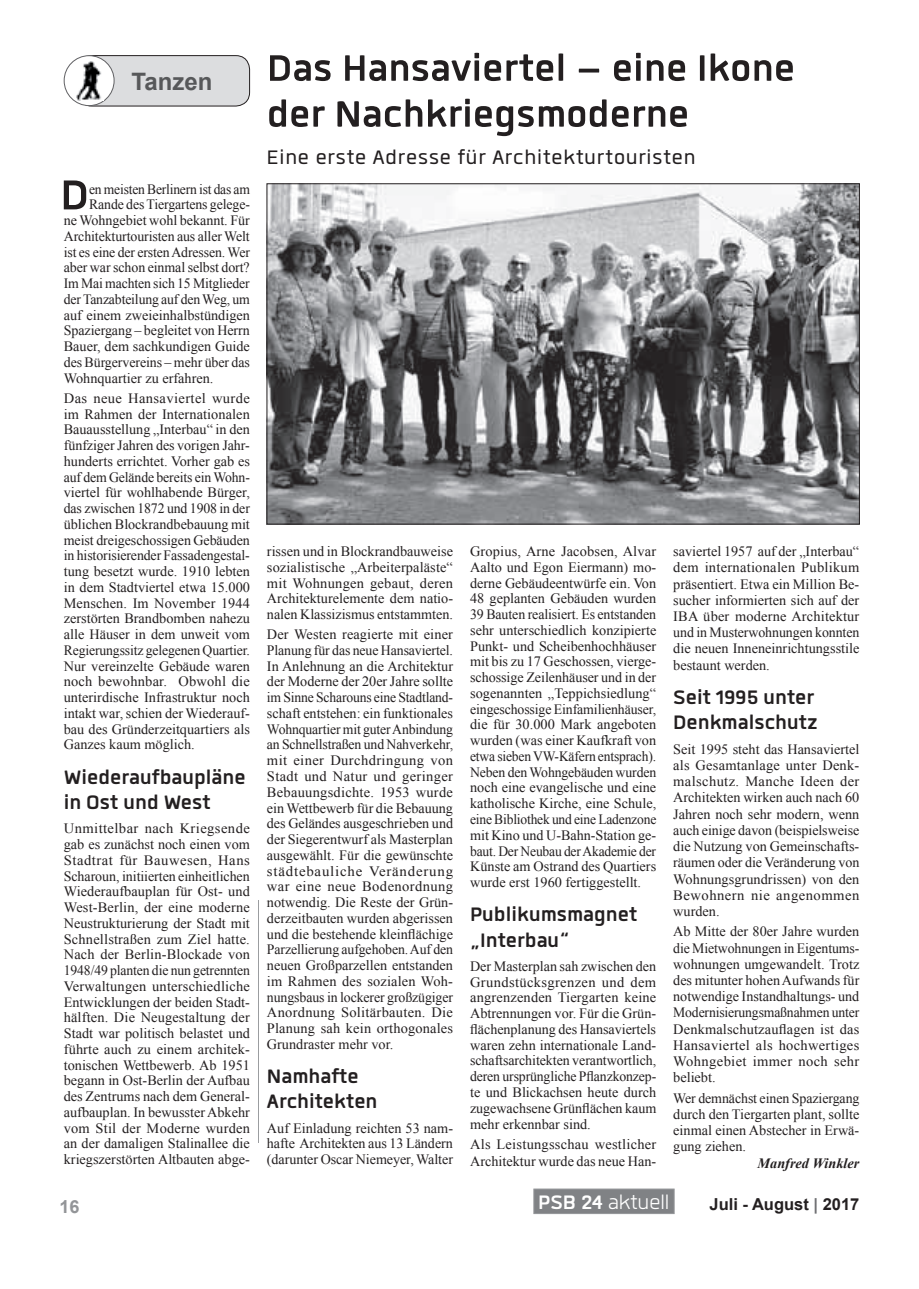
<style>
.page{position:relative;width:919px;height:1289px;background:#fff}
.page>*{position:absolute;margin:0;border:0;box-sizing:border-box;transform-origin:0 0}
.t1{font:700 57.75px "Quan";color:#231f20}
.t2{font:700 51px/45.9px "Quan";color:#231f20;text-align:center}
.t3{font:700 27px/25.5px "Quan";color:#231f20}
.t4{font:27px "Quan";letter-spacing:.03em;color:#231f20}
.t5{font:27px "Quan";color:#fff}
.t6{font:700 18px "Arial";color:#939598}
.t7{font:700 16.5px "Arial";color:#231f20}
.t8{font:14.25px/15.8px "Times New Roman";color:#231f20;text-align:justify}
.t9{font:14.25px "Times New Roman";color:#231f20;scale:.96 1}
.t10{font:14.25px "Times New Roman";color:#231f20;scale:.95 1}
.t11{font:italic 700 14.25px "Times New Roman";color:#231f20}
.s1{font-weight:700}
.s2{color:#6c6d70}
</style>
<div class="page">
<div style="left:533px;top:1188px;width:141px;height:25px;background:#808285;border:1px solid #939598"></div>
<hr style="left:258px;top:899px;width:1px;height:243px;background:#9b9da0">
<div style="left:78px;top:56px;width:171px;height:50px;background:#dcdddf;border-radius:14px"></div>
<div style="left:78px;top:55px;width:172px;height:51px;border:1px solid #231f20;border-radius:14px"></div>
<div style="left:64px;top:56px;width:50px;height:50px;background:#fff;border-radius:50%"></div>
<div style="left:64px;top:55px;width:50px;height:51px;border:1px solid #606063;border-radius:50%"></div>
<img style="left:77px;top:61px;width:26px;height:40px">
<img style="left:268px;top:185px;width:589px;height:337px">
<h2 class="t2" style="left:131px;top:44px;width:665px"><sub>Tanzen</sub> Das Hansaviertel – eine Ikone der Nachkriegsmoderne</h2>
<h3 class="t4" style="left:267px;top:145px;width:430px">Eine erste Adresse für Architekturtouristen</h3>
<h1 class="t1" style="left:60px;top:167px;width:30px">D</h1>
<p class="t10" style="left:89px;top:179px;width:171px">en meisten Berlinern ist das am</p>
<p class="t8" style="left:89px;top:196px;width:162px">Rande des Tiergartens gelege-</p>
<p class="t8" style="left:64px;top:212px;width:187px">ne Wohngebiet wohl bekannt. Für</p>
<p class="t8" style="left:64px;top:228px;width:187px">Architekturtouristen aus aller Welt</p>
<p class="t8" style="left:64px;top:244px;width:188px">ist es eine der ersten Adressen. Wer</p>
<p class="t8" style="left:64px;top:259px;width:187px">aber war schon einmal selbst dort?</p>
<p class="t9" style="left:64px;top:274px;width:195px">Im Mai machten sich 15 Mitglieder</p>
<p class="t9" style="left:64px;top:289px;width:195px">der Tanzabteilung auf den Weg, um</p>
<p class="t8" style="left:64px;top:307px;width:188px">auf einem zweieinhalbstündigen</p>
<p class="t8" style="left:64px;top:322px;width:187px">Spaziergang – begleitet von Herrn</p>
<p class="t8" style="left:64px;top:338px;width:188px">Bauer, dem sachkundigen Guide</p>
<p class="t8" style="left:64px;top:354px;width:188px">des Bürgervereins – mehr über das</p>
<p class="t8" style="left:64px;top:370px;width:151px">Wohnquartier zu erfahren.</p>
<p class="t8" style="left:64px;top:390px;width:188px">Das neue Hansaviertel wurde im Rahmen der Internationalen Bauausstellung „Interbau“ in den fünfziger Jahren des vorigen Jahr&shy;hunderts errichtet. Vorher gab es auf dem Gelände bereits ein Wohn&shy;viertel für wohlhabende Bürger, das zwischen 1872 und 1908 in der üblichen Blockrandbebauung mit meist dreigeschossigen Gebäuden in historisierender Fassadengestal&shy;tung besetzt wurde. 1910 lebten in dem Stadtviertel etwa 15.000<br>Menschen. Im November 1944 zerstörten Brandbomben nahezu alle Häuser in dem unweit vom Regierungssitz gelegenen Quartier.<br>Nur vereinzelte Gebäude waren noch bewohnbar. Obwohl die unterirdische Infrastruktur noch intakt war, schien der Wiederauf&shy;bau des Gründerzeitquartiers als Ganzes kaum möglich.</p>
<h3 class="t3" style="left:64px;top:763px;width:183px">Wiederaufbaupläne in Ost und West</h3>
<p class="t8" style="left:64px;top:820px;width:188px">Unmittelbar nach Kriegsende gab es zunächst noch einen vom Stadtrat für Bauwesen, Hans Scharoun, initiierten einheitlichen Wiederaufbauplan für Ost- und West-Berlin, der eine moderne Neustrukturierung der Stadt mit Schnellstraßen zum Ziel hatte.<br>Nach der Berlin-Blockade von 1948/49 planten die nun getrennten Verwaltungen unterschiedliche Entwicklungen der beiden Stadt&shy;hälften. Die Neugestaltung der Stadt war politisch belastet und führte auch zu einem architek&shy;tonischen Wettbewerb. Ab 1951 begann in Ost-Berlin der Aufbau des Zentrums nach dem General&shy;aufbauplan. In bewusster Abkehr vom Stil der Moderne wurden an der damaligen Stalinallee die kriegszerstörten Altbauten abge-</p>
<p class="t8" style="left:267px;top:543px;width:188px">rissen und in Blockrandbauweise sozialistische „Arbeiterpaläste“ mit Wohnungen gebaut, deren Architekturelemente dem natio&shy;nalen Klassizismus entstammten.</p>
<p class="t8" style="left:267px;top:626px;width:188px">Der Westen reagierte mit einer Planung für das neue Hansaviertel.<br>In Anlehnung an die Architektur der Moderne der 20er Jahre sollte im Sinne Scharouns eine Stadtland&shy;schaft entstehen: ein funktionales Wohnquartier mit guter Anbindung an Schnellstraßen und Nahverkehr, mit einer Durchdringung von Stadt und Natur und geringer Bebauungsdichte. 1953 wurde ein Wettbewerb für die Bebauung des Geländes ausgeschrieben und der Siegerentwurf als Masterplan ausgewählt. Für die gewünschte städtebauliche Veränderung war eine neue Bodenordnung notwendig. Die Reste der Grün&shy;derzeitbauten wurden abgerissen und die bestehende kleinflächige Parzellierung aufgehoben. Auf den neuen Großparzellen entstanden im Rahmen des sozialen Woh&shy;nungsbaus in lockerer großzügiger Anordnung Solitärbauten. Die Planung sah kein orthogonales Grundraster mehr vor.</p>
<h3 class="t3" style="left:267px;top:1063px;width:112px">Namhafte<br>Architekten</h3>
<p class="t8" style="left:267px;top:1119px;width:188px">Auf Einladung reichten 53 nam&shy;hafte Architekten aus 13 Ländern (darunter Oscar Niemeyer, Walter</p>
<p class="t8" style="left:470px;top:543px;width:188px">Gropius, Arne Jacobsen, Alvar Aalto und Egon Eiermann) mo&shy;derne Gebäudeentwürfe ein. Von 48 geplanten Gebäuden wurden 39 Bauten realisiert. Es entstanden sehr unterschiedlich konzipierte Punkt- und Scheibenhochhäuser mit bis zu 17 Geschossen, vierge&shy;schossige Zeilenhäuser und in der sogenannten „Teppichsiedlung“ eingeschossige Einfamilienhäuser, die für 30.000 Mark angeboten wurden (was einer Kaufkraft von etwa sieben VW-Käfern entsprach).<br>Neben den Wohngebäuden wurden noch eine evangelische und eine katholische Kirche, eine Schule, eine Bibliothek und eine Ladenzone mit Kino und U-Bahn-Station ge&shy;baut. Der Neubau der Akademie der Künste am Ostrand des Quartiers wurde erst 1960 fertiggestellt.</p>
<h3 class="t3" style="left:470px;top:901px;width:169px">Publikumsmagnet „Interbau“</h3>
<p class="t8" style="left:470px;top:958px;width:188px">Der Masterplan sah zwischen den Grundstücksgrenzen und dem angrenzenden Tiergarten keine Abtrennungen vor. Für die Grün&shy;flächenplanung des Hansaviertels waren zehn internationale Land&shy;schaftsarchitekten verantwortlich, deren ursprüngliche Pflanzkonzep&shy;te und Blickachsen heute durch zugewachsene Grünflächen kaum mehr erkennbar sind.</p>
<p class="t8" style="left:470px;top:1136px;width:188px;line-height:16.2px">Als Leistungsschau westlicher<br>Architektur wurde das neue Han-</p>
<p class="t8" style="left:673px;top:543px;width:188px;line-height:16.2px">saviertel 1957 auf der „Interbau“ dem internationalen Publikum präsentiert. Etwa ein Million Be&shy;sucher informierten sich auf der IBA über moderne Architektur und in Musterwohnungen konnten die neuen Inneneinrichtungsstile bestaunt werden.</p>
<h3 class="t3" style="left:673px;top:683px;width:146px">Seit 1995 unter<br>Denkmalschutz</h3>
<p class="t8" style="left:673px;top:740px;width:188px;line-height:16.2px">Seit 1995 steht das Hansaviertel als Gesamtanlage unter Denk&shy;malschutz. Manche Ideen der Architekten wirken auch nach 60<br>Jahren noch sehr modern, wenn auch einige davon (beispielsweise die Nutzung von Gemeinschafts&shy;räumen oder die Veränderung von Wohnungsgrundrissen) von den Bewohnern nie angenommen wurden.</p>
<p class="t8" style="left:673px;top:923px;width:188px;line-height:16.2px">Ab Mitte der 80er Jahre wurden die Mietwohnungen in Eigentums&shy;wohnungen umgewandelt. Trotz des mitunter hohen Aufwands für notwendige Instandhaltungs- und Modernisierungsmaßnahmen unter Denkmalschutzauflagen ist das Hansaviertel als hochwertiges Wohngebiet immer noch sehr beliebt.</p>
<p class="t8" style="left:673px;top:1089px;width:188px;line-height:16.2px">Wer demnächst einen Spaziergang durch den Tiergarten plant, sollte einmal einen Abstecher in Erwä&shy;gung ziehen.</p>
<p class="t11" style="left:757px;top:1153px;width:103px">Manfred Winkler</p>
<p class="t6" style="left:60px;top:1194px;width:22px">16</p>
<h3 class="t5" style="left:538px;top:1189px;width:133px"><span class="s1">PSB 24</span> aktuell</h3>
<p class="t7" style="left:709px;top:1193px;width:151px">Juli - August <span class="s2">|</span> 2017</p>
</div>
